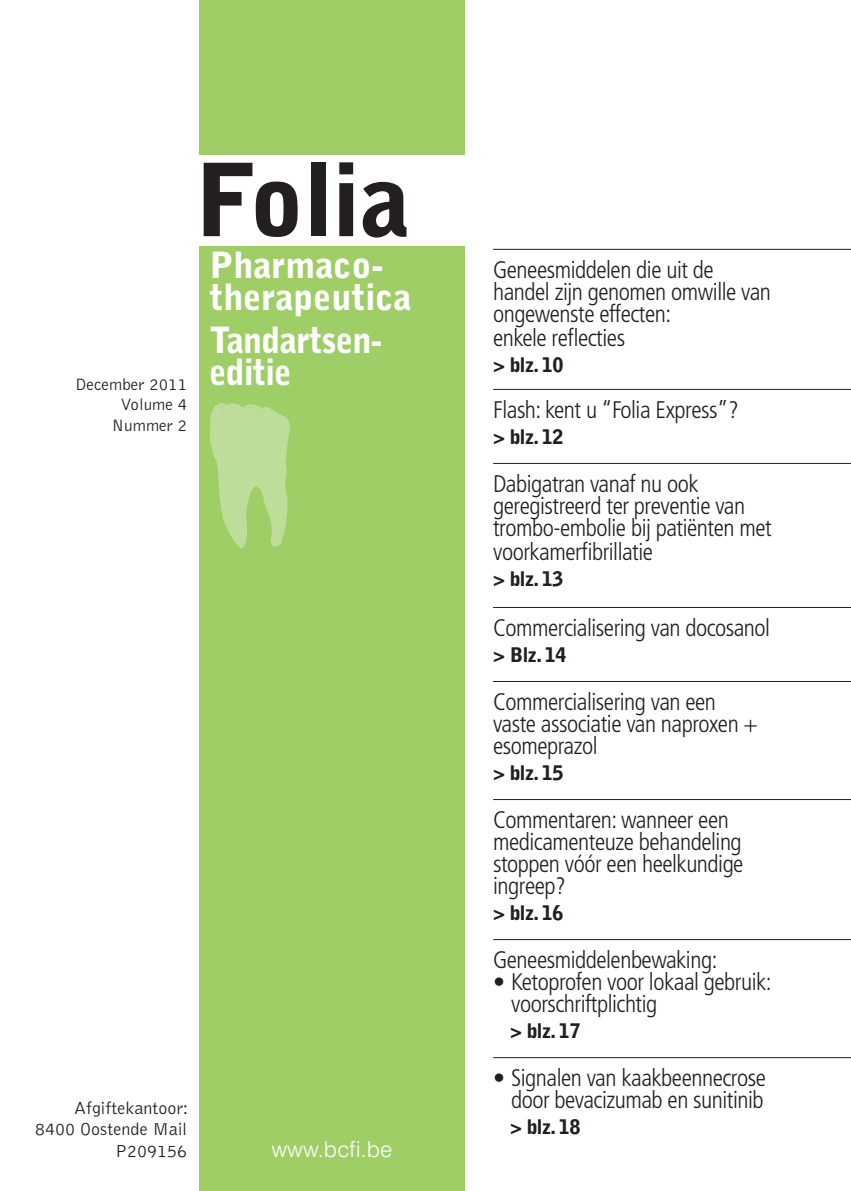
<style>
.page{position:relative;width:851px;height:1191px;background:#fff}
.page>*{position:absolute;margin:0;border:0;box-sizing:border-box;transform-origin:0 0}
.t1{font:900 100px "Bell Gothic Std";color:#231f20}
.t2{font:900 36px/32px "Bell Gothic Std";color:#fff}
.t3{font:900 36px/32px "Bell Gothic Std";letter-spacing:-.02em;color:#fff;scale:.95 1}
.t4{font:300 condensed 24px/22px "Frutiger LT Std";letter-spacing:-.02em;color:#231f20}
.t5{font:300 22px "Helvetica LT Std";color:#fff}
.t6{font:900 20px "Bell Gothic Std";letter-spacing:-.02em;color:#231f20}
.t7{font:300 18px/21.6px "Bell Gothic Std";color:#231f20;text-align:right}
.t8{font:300 17px/20.4px "Bell Gothic Std";color:#231f20;text-align:right}
</style>
<div class="page">
<div style="left:199px;top:247px;width:265px;height:944px;background:#9fce66"></div>
<hr style="left:493px;top:249px;width:357px;height:1px;background:#231f20">
<hr style="left:493px;top:389px;width:357px;height:1px;background:#231f20">
<hr style="left:493px;top:463px;width:357px;height:1px;background:#231f20">
<hr style="left:493px;top:607px;width:357px;height:1px;background:#231f20">
<hr style="left:493px;top:681px;width:357px;height:1px;background:#231f20">
<hr style="left:493px;top:799px;width:357px;height:1px;background:#231f20">
<hr style="left:493px;top:939px;width:357px;height:1px;background:#231f20">
<hr style="left:493px;top:1057px;width:357px;height:1px;background:#231f20">
<div style="left:199px;top:0;width:265px;height:154px;background:#9fce66"></div>
<svg style="left:210px;top:403px;width:80px;height:145px"></svg>
<p class="t8" style="left:75px;top:374px;width:114px">December 2011<br>Volume 4<br>Nummer 2</p>
<h1 class="t1" style="left:196px;top:142px;width:216px">Folia</h1>
<h2 class="t2" style="left:209px;top:249px;width:204px">Pharmaco&shy;therapeutica</h2>
<h2 class="t3" style="left:209px;top:325px;width:181px">Tandartsen&shy;editie</h2>
<p class="t7" style="left:35px;top:1097px;width:155px">Afgiftekantoor:<br>8400 Oostende Mail<br>P209156</p>
<p class="t5" style="left:271px;top:1135px;width:123px">www.bcfi.be</p>
<p class="t4" style="left:493px;top:259px;width:279px;line-height:22.6px">Geneesmiddelen die uit de handel zijn genomen omwille van ongewenste effecten:<br>enkele reflecties</p>
<p class="t6" style="left:493px;top:353px;width:72px">&gt; blz. 10</p>
<p class="t4" style="left:493px;top:399px;width:247px">Flash: kent u “Folia Express”?</p>
<p class="t6" style="left:493px;top:425px;width:72px">&gt; blz. 12</p>
<p class="t4" style="left:493px;top:473px;width:280px;line-height:22.6px">Dabigatran vanaf nu ook geregistreerd ter preventie van trombo-embolie bij patiënten met voorkamerfibrillatie</p>
<p class="t6" style="left:493px;top:567px;width:72px">&gt; blz. 13</p>
<p class="t4" style="left:493px;top:617px;width:278px">Commercialisering van docosanol</p>
<p class="t6" style="left:493px;top:643px;width:75px">&gt; Blz.14</p>
<p class="t4" style="left:493px;top:691px;width:266px">Commercialisering van een vaste associatie van naproxen + esomeprazol</p>
<p class="t6" style="left:493px;top:761px;width:72px">&gt; blz. 15</p>
<p class="t4" style="left:493px;top:809px;width:252px">Commentaren: wanneer een medicamenteuze behandeling stoppen vóór een heelkundige ingreep?</p>
<p class="t6" style="left:493px;top:901px;width:72px">&gt; blz. 16</p>
<p class="t4" style="left:493px;top:949px;width:226px">Geneesmiddelenbewaking:</p>
<p class="t4" style="left:511px;top:971px;width:262px;text-indent:-18px">• Ketoprofen voor lokaal gebruik: voorschriftplichtig</p>
<p class="t6" style="left:510px;top:1019px;width:72px">&gt; blz. 17</p>
<p class="t4" style="left:493px;top:1067px;width:274px;text-align:right">• Signalen van kaakbeennecrose door bevacizumab en sunitinib</p>
<p class="t6" style="left:510px;top:1115px;width:72px">&gt; blz. 18</p>
</div>
